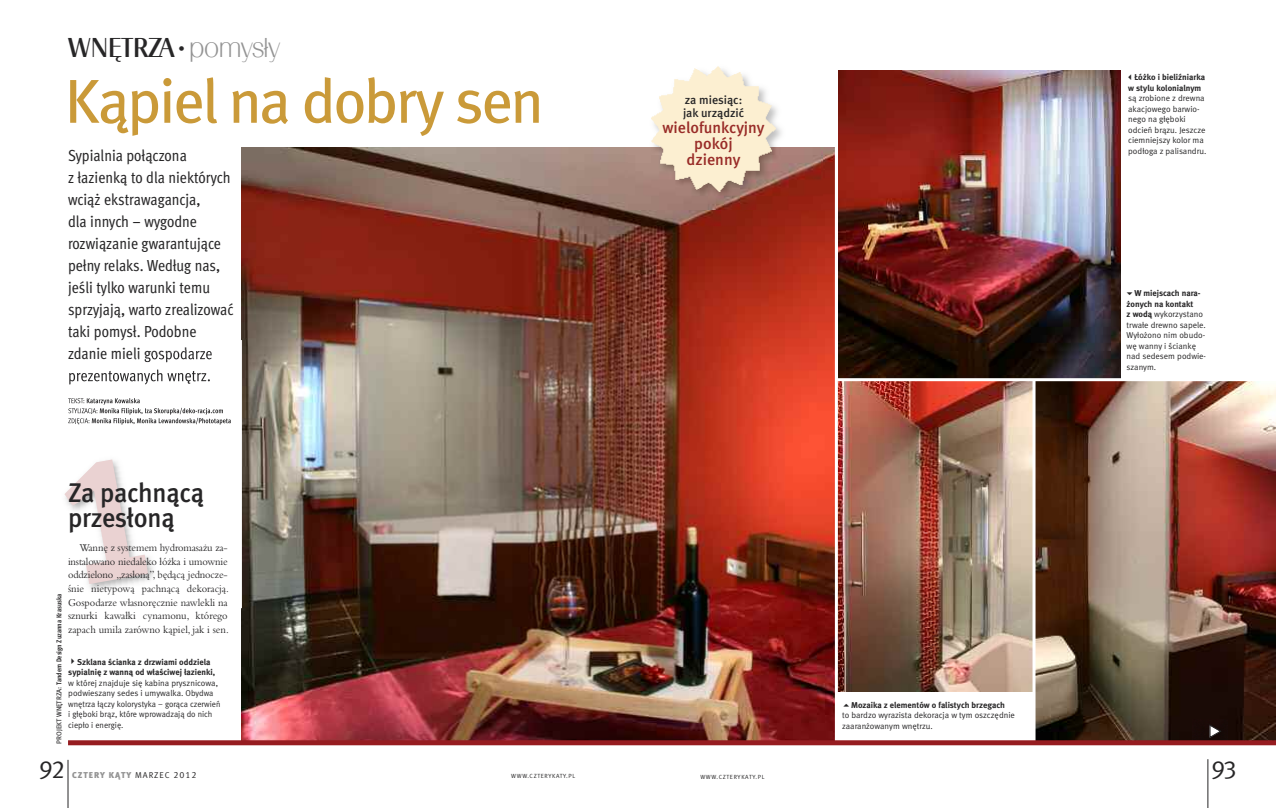
<style>
.page{position:relative;width:1276px;height:808px;background:#fff}
.page>*{position:absolute;margin:0;border:0;box-sizing:border-box;transform-origin:0 0}
.t1{font:62px "Meta Book LF Pl";letter-spacing:-.04em;color:#ca9a39}
.t2{font:700 28px "TF Renoir Pl";color:#272627}
.t3{font:27px/25px "Meta Medium LF Pl";letter-spacing:-.01em;color:#272627;scale:.96 1}
.t4{font:25px "Meta Normal LF Pl";color:#272627}
.t5{font:16px/22px "Meta Cond Book LF Pl";color:#272627}
.t6{font:16px/16px "Meta Medium LF Pl";color:#992c28;text-align:center}
.t7{font:12px/13.5px "Meta Medium LF Pl";color:#272627}
.t8{font:11px/13.7px "Bembo Pl";color:#272627;text-align:justify;scale:.96 1}
.t9{font:8.5px/10.5px "Meta Normal LF Pl";color:#272627}
.t10{font:8.5px/10.5px "Meta Bold LF Pl";color:#272627}
.t11{font:8.5px "Meta Black LF Pl";letter-spacing:.11em;color:#939393}
.t12{font:7px "Meta Cond Bold LF Pl Roman A";color:#272627}
.t13{font:6px "Meta Normal LF Pl";letter-spacing:.11em;color:#272627}
.s1{font-weight:300;color:#939393}
.s2{font-family:"Meta Book LF Pl"}
.s3{font-family:"Meta Normal LF Pl";color:#272627}
.s4{font-family:"Meta Normal LF Pl";font-size:9px;color:#272627}
.s5{font-family:"Meta Bold LF Pl"}
</style>
<div class="page">
<img style="left:1035px;top:381px;width:241px;height:359px">
<img style="left:242px;top:148px;width:593px;height:592px">
<img style="left:69px;top:340px;width:173px;height:310px">
<img style="left:242px;top:339px;width:51px;height:269px">
<img style="left:133px;top:348px;width:18px;height:14px">
<img style="left:69px;top:371px;width:81px;height:13px">
<img style="left:68px;top:398px;width:16px;height:5px">
<img style="left:87px;top:398px;width:42px;height:7px">
<img style="left:68px;top:408px;width:29px;height:6px">
<img style="left:100px;top:408px;width:52px;height:7px">
<img style="left:68px;top:418px;width:21px;height:6px">
<img style="left:92px;top:418px;width:49px;height:7px">
<hr style="left:68px;top:760px;width:1px;height:48px;background:#272627">
<hr style="left:1207px;top:759px;width:1px;height:49px;background:#272627">
<img style="left:1192px;top:719px;width:35px;height:27px">
<img style="left:838px;top:71px;width:283px;height:307px">
<img style="left:838px;top:381px;width:194px;height:310px">
<div style="left:68px;top:740px;width:1208px;height:5px;background:#961c20"></div>
<img style="left:628px;top:147px;width:194px;height:62px">
<img style="left:639px;top:66px;width:150px;height:130px">
<svg style="left:65px;top:457px;width:83px;height:129px"></svg>
<svg style="left:1210px;top:725px;width:10px;height:12px"></svg>
<h2 class="t2" style="left:68px;top:31px;width:215px">WNĘTRZA ● <span class="s1">pomysły</span></h2>
<h1 class="t1" style="left:65px;top:65px;width:480px">Kąpiel na dobry sen</h1>
<p class="t5" style="left:68px;top:145px;width:167px">Sypialnia połączona<br>z łazienką to dla niektórych wciąż ekstrawagancja,<br>dla innych – wygodne rozwiązanie gwarantujące pełny relaks. Według nas, jeśli tylko warunki temu sprzyjają, warto zrealizować taki pomysł. Podobne zdanie mieli gospodarze</p>
<h3 class="t3" style="left:68px;top:480px;width:143px">Za pachnącą przesłoną</h3>
<p class="t8" style="left:68px;top:540px;width:169px;text-indent:11px">Wannę z systemem hydromasażu za&shy;instalowano niedaleko łóżka i umownie oddzielono „zasłoną”, będącą jednocze&shy;śnie nietypową pachnącą dekoracją.<br>Gospodarze własnoręcznie nawlekli na sznurki kawałki cynamonu, którego zapach umila zarówno kąpiel, jak i sen.</p>
<p class="t12" style="left:55px;top:744px;width:152px;rotate:-90deg"><span class="s2">PROJEKT WNĘTRZA:</span> Tandem Design Zuzanna Krasuska</p>
<p class="t10" style="left:68px;top:657px;width:148px;text-align:center">Szklana ścianka z drzwiami oddziela sypialnię z wanną od właściwej łazienki,</p>
<p class="t9" style="left:68px;top:678px;width:154px">w której znajduje się kabina prysznicowa, podwieszany sedes i umywalka. Obydwa wnętrza łączy kolorystyka – gorąca czerwień i głęboki brąz, które wprowadzają do nich ciepło i energię.</p>
<h3 class="t4" style="left:39px;top:755px;width:28px">92</h3>
<p class="t11" style="left:72px;top:770px;width:126px">CZTERY KĄTY <span class="s3">MARZEC</span> <span class="s4">2012</span></p>
<p class="t13" style="left:511px;top:773px;width:65px">WWW.CZTERYKATY.PL</p>
<h3 class="t7" style="left:683px;top:93px;width:62px">za miesiąc: jak urządzić</h3>
<h3 class="t6" style="left:662px;top:120px;width:104px">wielofunkcyjny pokój<br>dzienny</h3>
<p class="t13" style="left:700px;top:773px;width:65px">WWW.CZTERYKATY.PL</p>
<p class="t10" style="left:851px;top:699px;width:155px">Mozaika z elementów o falistych brzegach</p>
<p class="t9" style="left:842px;top:710px;width:174px">to bardzo wyrazista dekoracja w tym oszczędnie zaaranżowanym wnętrzu.</p>
<p class="t10" style="left:1128px;top:72px;width:78px;text-indent:6px">Łóżko i bieliźniarka w stylu kolonialnym</p>
<p class="t9" style="left:1128px;top:93px;width:80px">są zrobione z drewna akacjowego barwio&shy;nego na głęboki odcień brązu. Jeszcze ciemniejszy kolor ma podłoga z palisandru.</p>
<p class="t10" style="left:1126px;top:288px;width:75px;text-indent:8px">W miejscach nara&shy;żonych na kontakt</p>
<p class="t9" style="left:1126px;top:309px;width:81px"><span class="s5">z wodą</span> wykorzystano trwałe drewno sapele.<br>Wyłożono nim obudo&shy;wę wanny i ściankę nad sedesem podwie&shy;szanym.</p>
<h3 class="t4" style="left:1211px;top:755px;width:28px">93</h3>
</div>
